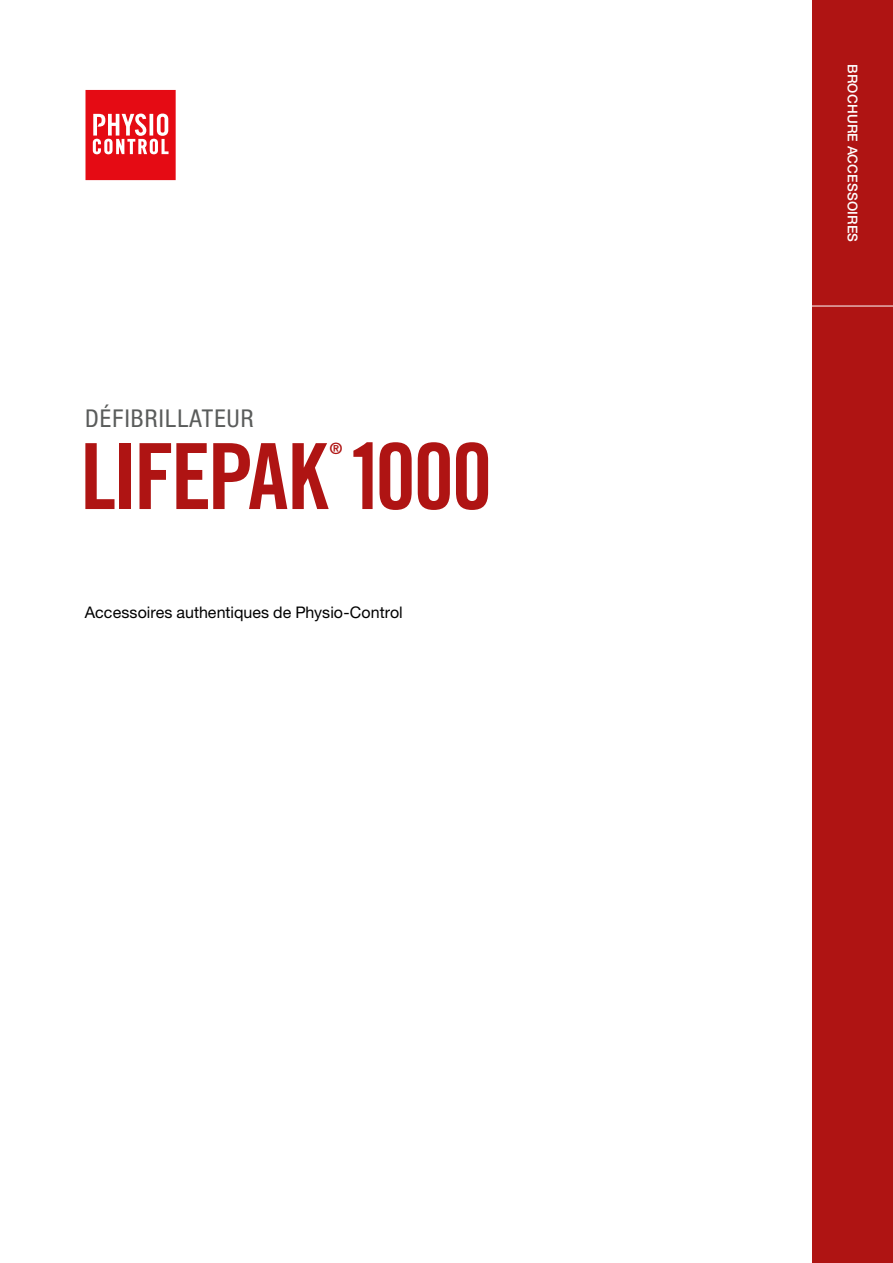
<style>
.page{position:relative;width:893px;height:1263px;background:#fff}
.page>*{position:absolute;margin:0;border:0;box-sizing:border-box;transform-origin:0 0}
.t1{font:91.2px "Trade Gothic LT Std Bd Cn 20";letter-spacing:-.04em;color:#af1413}
.t2{font:condensed 24.6px "Helvetica Neue LTW1 G";letter-spacing:.05em;color:#5a5c5b}
.t3{font:16.05px "Helvetica Neue LTW1 G";color:#000}
.t4{font:15.6px "Trade Gothic LT Std Bd Cn 20";color:#af1413}
.t5{font:500 13.5px "Helvetica Neue LTW1 G";letter-spacing:.01em;color:#fff}
</style>
<div class="page">
<div style="left:812px;top:0;width:81px;height:1263px;background:#af1413"></div>
<hr style="left:805px;top:306px;width:88px;height:1px;background:#fff">
<svg style="left:85px;top:89px;width:91px;height:92px"></svg>
<svg style="left:85px;top:90px;width:91px;height:90px;background:#e9373e"></svg>
<h2 class="t2" style="left:85px;top:403px;width:170px">DÉFIBRILLATEUR</h2>
<h1 class="t1" style="left:80px;top:421px;width:413px">LIFEPAK 1000</h1>
<p class="t4" style="left:330px;top:439px;width:14px">®</p>
<p class="t3" style="left:85px;top:602px;width:319px">Accessoires authentiques de Physio-Control</p>
<p class="t5" style="left:861px;top:64px;width:179px;rotate:90deg">BROCHURE ACCESSOIRES</p>
<p class="t5" style="left:861px;top:68px;width:11px;rotate:90deg">A</p>
<p class="t5" style="left:861px;top:102px;width:89px;rotate:90deg">LIFEPAK 1000</p>
</div>
